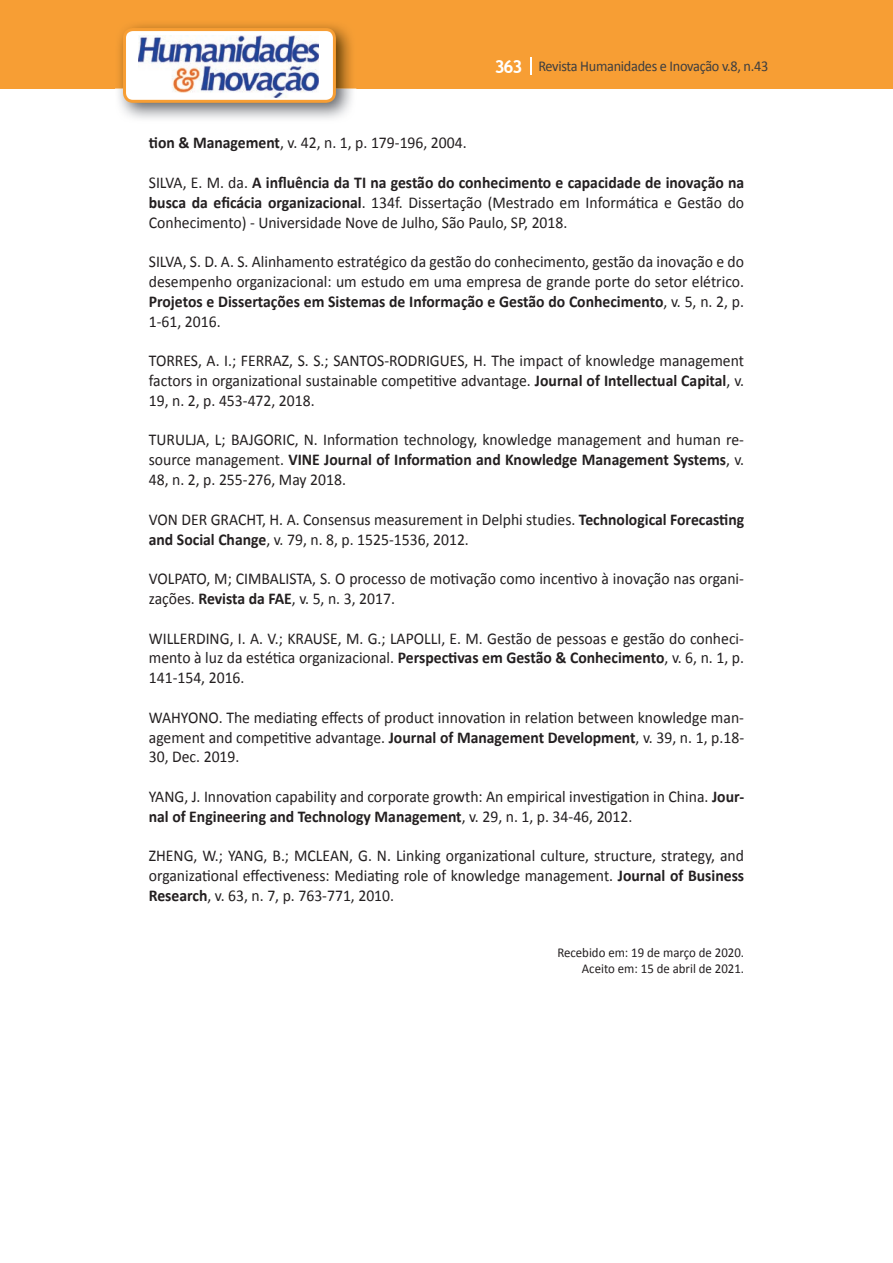
<style>
.page{position:relative;width:893px;height:1263px;background:#fff}
.page>*{position:absolute;margin:0;border:0;box-sizing:border-box;transform-origin:0 0}
.t1{font:16.5px/19.8px "Calibri";color:#231f20;text-align:justify;scale:.95 1}
.t2{font:15px "Calibri";letter-spacing:-.02em;color:#3e3e3f;scale:.95 1}
.t3{font:13.5px/16.2px "Calibri";color:#231f20;text-align:right;scale:.95 1}
.s1{font-family:"Trebuchet MS";font-weight:700;font-size:18px;color:#fff}
.s2{font-weight:700}
</style>
<div class="page">
<div style="left:0;top:0;width:893px;height:88px;background:#f79e34"></div>
<svg style="left:530px;top:57px;width:2px;height:18px"></svg>
<img style="left:115px;top:24px;width:241px;height:95px">
<svg style="left:123px;top:28px;width:213px;height:75px"></svg>
<p class="t2" style="left:495px;top:57px;width:290px"><span class="s1">363</span> Revista Humanidades e Inovação v.8, n.43</p>
<p class="t1" style="left:149px;top:133px;width:336px"><span class="s2">tion &amp; Management</span>, v. 42, n. 1, p. 179-196, 2004.</p>
<p class="t1" style="left:149px;top:173px;width:628px">SILVA, E. M. da. <span class="s2">A influência da TI na gestão do conhecimento e capacidade de inovação na busca da eficácia organizacional</span>. 134f. Dissertação (Mestrado em Informática e Gestão do Conhecimento) - Universidade Nove de Julho, São Paulo, SP, 2018.</p>
<p class="t1" style="left:149px;top:252px;width:628px">SILVA, S. D. A. S. Alinhamento estratégico da gestão do conhecimento, gestão da inovação e do desempenho organizacional: um estudo em uma empresa de grande porte do setor elétrico.<br><span class="s2">Projetos e Dissertações em Sistemas de Informação e Gestão do Conhecimento</span>, v. 5, n. 2, p.<br>1-61, 2016.</p>
<p class="t1" style="left:149px;top:351px;width:628px">TORRES, A. I.; FERRAZ, S. S.; SANTOS-RODRIGUES, H. The impact of knowledge management factors in organizational sustainable competitive advantage. <span class="s2">Journal of Intellectual Capital</span>, v.<br>19, n. 2, p. 453-472, 2018.</p>
<p class="t1" style="left:149px;top:430px;width:628px">TURULJA, L; BAJGORIC, N. Information technology, knowledge management and human re&shy;source management. <span class="s2">VINE Journal of Information and Knowledge Management Systems</span>, v.<br>48, n. 2, p. 255-276, May 2018.</p>
<p class="t1" style="left:149px;top:509px;width:628px">VON DER GRACHT, H. A. Consensus measurement in Delphi studies. <span class="s2">Technological Forecasting and Social Change</span>, v. 79, n. 8, p. 1525-1536, 2012.</p>
<p class="t1" style="left:149px;top:569px;width:628px">VOLPATO, M; CIMBALISTA, S. O processo de motivação como incentivo à inovação nas organi&shy;zações. <span class="s2">Revista da FAE</span>, v. 5, n. 3, 2017.</p>
<p class="t1" style="left:149px;top:628px;width:628px">WILLERDING, I. A. V.; KRAUSE, M. G.; LAPOLLI, E. M. Gestão de pessoas e gestão do conheci&shy;mento à luz da estética organizacional. <span class="s2">Perspectivas em Gestão &amp; Conhecimento</span>, v. 6, n. 1, p.<br>141-154, 2016.</p>
<p class="t1" style="left:149px;top:707px;width:628px">WAHYONO. The mediating effects of product innovation in relation between knowledge man&shy;agement and competitive advantage. <span class="s2">Journal of Management Development</span>, v. 39, n. 1, p.18- 30, Dec. 2019.</p>
<p class="t1" style="left:149px;top:787px;width:628px">YANG, J. Innovation capability and corporate growth: An empirical investigation in China. <span class="s2">Jour&shy;nal of Engineering and Technology Management</span>, v. 29, n. 1, p. 34-46, 2012.</p>
<p class="t1" style="left:149px;top:846px;width:628px">ZHENG, W.; YANG, B.; MCLEAN, G. N. Linking organizational culture, structure, strategy, and organizational effectiveness: Mediating role of knowledge management. <span class="s2">Journal of Business Research</span>, v. 63, n. 7, p. 763-771, 2010.</p>
<p class="t3" style="left:557px;top:944px;width:198px">Recebido em: 19 de março de 2020.<br>Aceito em: 15 de abril de 2021.</p>
</div>
